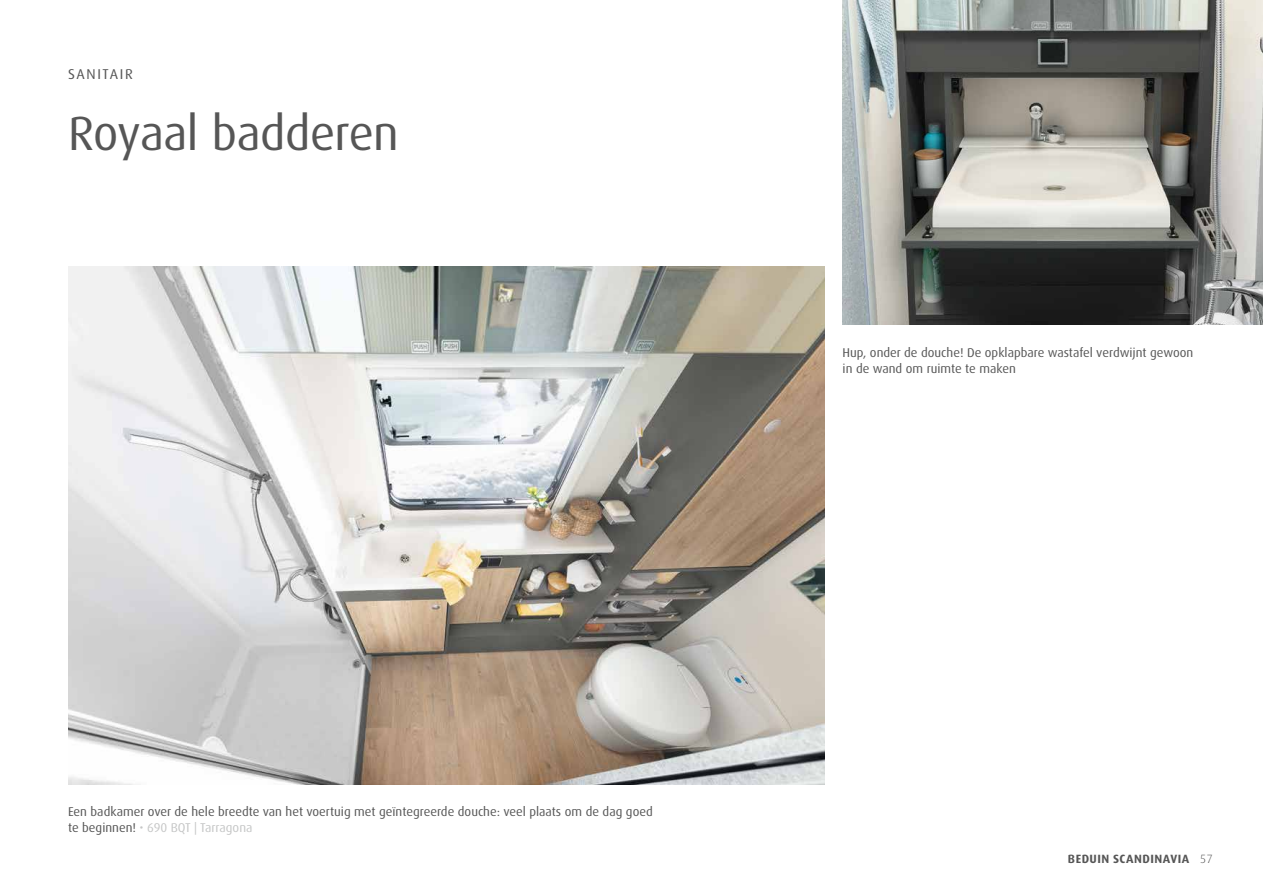
<style>
.page{position:relative;width:1263px;height:893px;background:#fff}
.page>*{position:absolute;margin:0;border:0;box-sizing:border-box;transform-origin:0 0}
.t1{font:48px "Dax OT";letter-spacing:-.01em;color:#565656}
.t2{font:14.25px "Dax Pro";letter-spacing:.11em;color:#565656}
.t3{font:12.75px/16.5px "Dax OT";color:#565656}
.t4{font:700 12px "Dax Pro";letter-spacing:.045em;color:#565656}
.s1{color:#c5c6c6}
.s2{font-family:"Dax OT";font-weight:300}
</style>
<div class="page">
<img style="left:68px;top:267px;width:757px;height:517px">
<img style="left:843px;top:0;width:420px;height:325px">
<p class="t2" style="left:68px;top:65px;width:66px">SANITAIR</p>
<h1 class="t1" style="left:68px;top:103px;width:332px">Royaal badderen</h1>
<p class="t3" style="left:68px;top:803px;width:586px">Een badkamer over de hele breedte van het voertuig met geïntegreerde douche: veel plaats om de dag goed te beginnen! <span class="s1">• 690 BQT | Tarragona</span></p>
<p class="t3" style="left:843px;top:344px;width:352px">Hup, onder de douche! De opklapbare wastafel verdwijnt gewoon in de wand om ruimte te maken</p>
<p class="t4" style="left:1068px;top:851px;width:146px">BEDUIN SCANDINAVIA <span class="s2">57</span></p>
</div>
